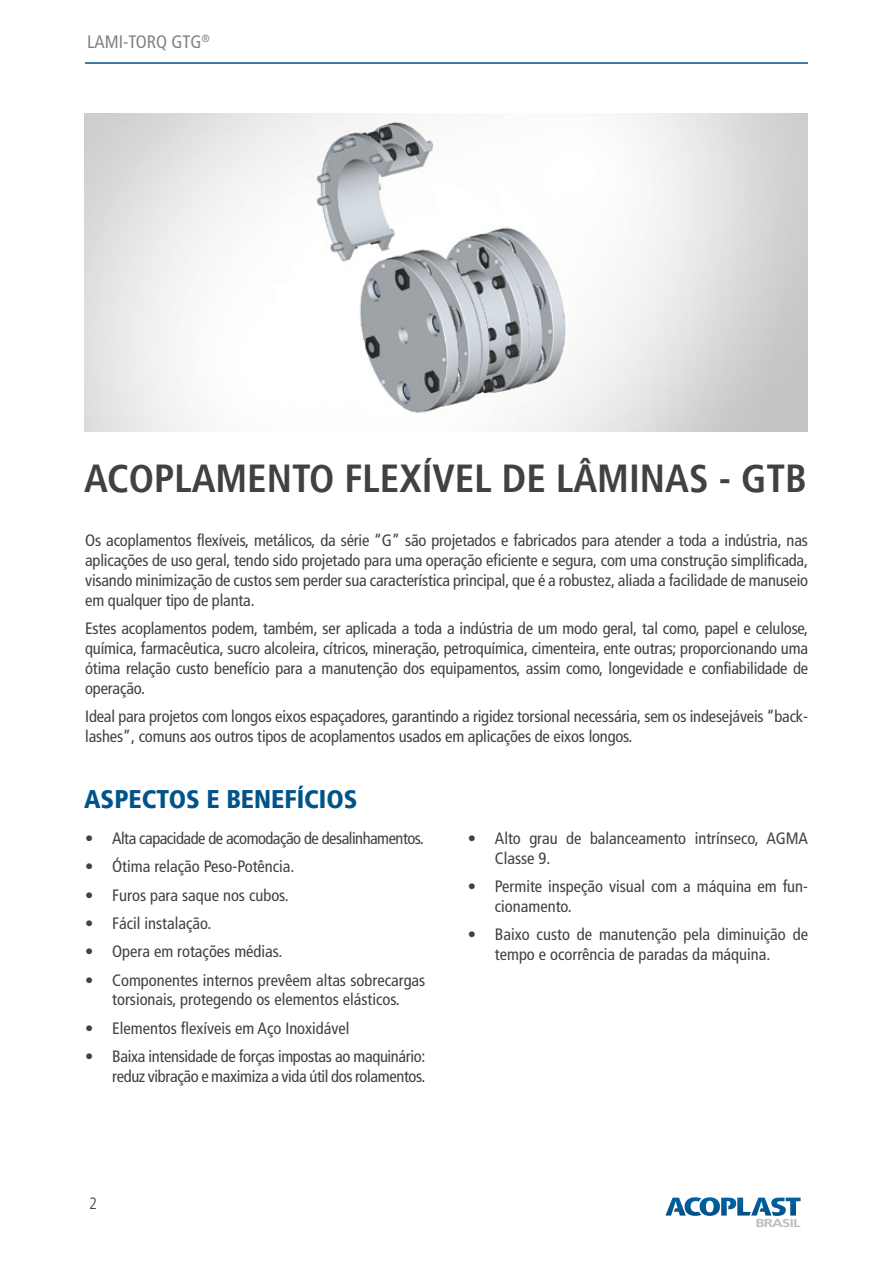
<style>
.page{position:relative;width:893px;height:1276px;background:#fff}
.page>*{position:absolute;margin:0;border:0;box-sizing:border-box;transform-origin:0 0}
.t1{font:700 condensed 39px "Frutiger LT";color:#414042}
.t2{font:900 condensed 25.5px "Frutiger LT";color:#00548b}
.t3{font:condensed 18px "Frutiger LT";color:#808285}
.t4{font:condensed 16.5px/19.8px "Frutiger LT";letter-spacing:-.01em;color:#414042}
.t5{font:condensed 16.5px "Frutiger LT";letter-spacing:-.03em;color:#414042}
.t6{font:300 condensed 16.5px "Frutiger LT";color:#414042}
.t7{font:700 11.4px "Frutiger 65";letter-spacing:-.055em;color:#bcbec0;scale:1.31 1}
</style>
<div class="page">
<svg style="left:665px;top:1197px;width:136px;height:18px"></svg>
<hr style="left:85px;top:62px;width:723px;height:2px;background:#00548b">
<img style="left:84px;top:114px;width:723px;height:317px">
<p class="t3" style="left:87px;top:32px;width:124px">LAMI-TORQ GTG<sup>®</sup></p>
<h1 class="t1" style="left:84px;top:455px;width:724px">ACOPLAMENTO FLEXÍVEL DE LÂMINAS - GTB</h1>
<p class="t4" style="left:85px;top:531px;width:724px;text-align:justify">Os acoplamentos flexíveis, metálicos, da série “G” são projetados e fabricados para atender a toda a indústria, nas aplicações de uso geral, tendo sido projetado para uma operação eficiente e segura, com uma construção simplificada, visando minimização de custos sem perder sua característica principal, que é a robustez, aliada a facilidade de manuseio em qualquer tipo de planta.</p>
<p class="t4" style="left:85px;top:618px;width:724px;text-align:justify">Estes acoplamentos podem, também, ser aplicada a toda a indústria de um modo geral, tal como, papel e celulose, química, farmacêutica, sucro alcoleira, cítricos, mineração, petroquímica, cimenteira, ente outras; proporcionando uma ótima relação custo benefício para a manutenção dos equipamentos, assim como, longevidade e confiabilidade de operação.</p>
<p class="t4" style="left:85px;top:706px;width:724px">Ideal para projetos com longos eixos espaçadores, garantindo a rigidez torsional necessária, sem os indesejáveis “back&shy;lashes”, comuns aos outros tipos de acoplamentos usados em aplicações de eixos longos.</p>
<h2 class="t2" style="left:84px;top:783px;width:275px">ASPECTOS E BENEFÍCIOS</h2>
<p class="t5" style="left:85px;top:829px;width:340px">• Alta capacidade de acomodação de desalinhamentos.</p>
<p class="t4" style="left:85px;top:857px;width:211px">• Ótima relação Peso-Potência.</p>
<p class="t4" style="left:85px;top:885px;width:205px">• Furos para saque nos cubos.</p>
<p class="t4" style="left:85px;top:913px;width:128px">• Fácil instalação.</p>
<p class="t4" style="left:85px;top:942px;width:199px">• Opera em rotações médias.</p>
<p class="t4" style="left:85px;top:970px;width:342px;text-align:center">• Componentes internos prevêem altas sobrecargas torsionais, protegendo os elementos elásticos.</p>
<p class="t4" style="left:85px;top:1018px;width:266px">• Elementos flexíveis em Aço Inoxidável</p>
<p class="t4" style="left:85px;top:1046px;width:342px;text-align:right">• Baixa intensidade de forças impostas ao maquinário: reduz vibração e maximiza a vida útil dos rolamentos.</p>
<p class="t4" style="left:495px;top:828px;width:315px;text-indent:-27px">• Alto grau de balanceamento intrínseco, AGMA<br>Classe 9.</p>
<p class="t4" style="left:495px;top:876px;width:315px;text-indent:-27px">• Permite inspeção visual com a máquina em fun&shy;cionamento.</p>
<p class="t4" style="left:495px;top:925px;width:315px;text-indent:-27px">• Baixo custo de manutenção pela diminuição de tempo e ocorrência de paradas da máquina.</p>
<p class="t6" style="left:89px;top:1194px;width:9px">2</p>
<p class="t7" style="left:756px;top:1216px;width:36px">BRASIL</p>
</div>
